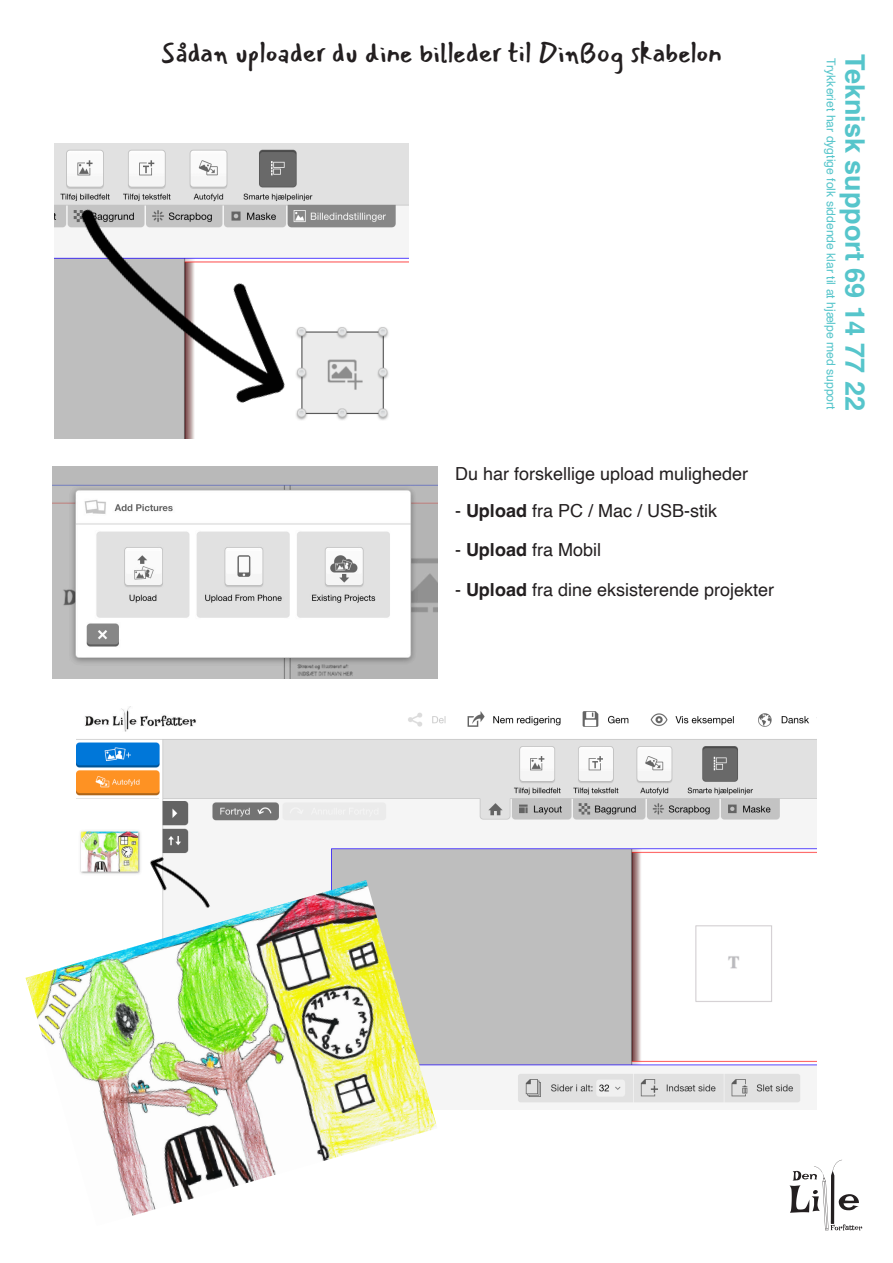
<style>
.page{position:relative;width:893px;height:1263px;background:#fff}
.page>*{position:absolute;margin:0;border:0;box-sizing:border-box;transform-origin:0 0}
.t1{font:27px "Mansalva";color:#231f20}
.t2{font:700 27px "Helvetica";color:#56c5cb}
.t3{font:18px "Helvetica";color:#231f20}
.t4{font:12.15px "Helvetica";color:#56c5cb}
.s1{font-weight:700}
</style>
<div class="page">
<img style="left:77px;top:706px;width:739px;height:397px">
<img style="left:54px;top:143px;width:354px;height:296px">
<img style="left:26px;top:880px;width:411px;height:336px">
<img style="left:53px;top:466px;width:384px;height:213px">
<img style="left:63px;top:152px;width:237px;height:287px">
<svg style="left:789px;top:1160px;width:73px;height:70px"></svg>
<img style="left:144px;top:843px;width:70px;height:83px">
<p class="t1" style="left:161px;top:32px;width:563px">Sådan uploader du dine billeder til DinBog skabelon</p>
<p class="t3" style="left:455px;top:459px;width:295px">Du har forskellige upload muligheder</p>
<p class="t3" style="left:455px;top:496px;width:264px">- <span class="s1">Upload</span> fra PC / Mac / USB-stik</p>
<p class="t3" style="left:455px;top:536px;width:148px">- <span class="s1">Upload</span> fra Mobil</p>
<p class="t3" style="left:455px;top:576px;width:321px">- <span class="s1">Upload</span> fra dine eksisterende projekter</p>
<p class="t4" style="left:840px;top:58px;width:353px;rotate:90deg">Trykkeriet har dygtige folk siddende klar til at hjælpe med support</p>
<p class="t2" style="left:871px;top:54px;width:358px;rotate:90deg">Teknisk support 69 14 77 22</p>
</div>
